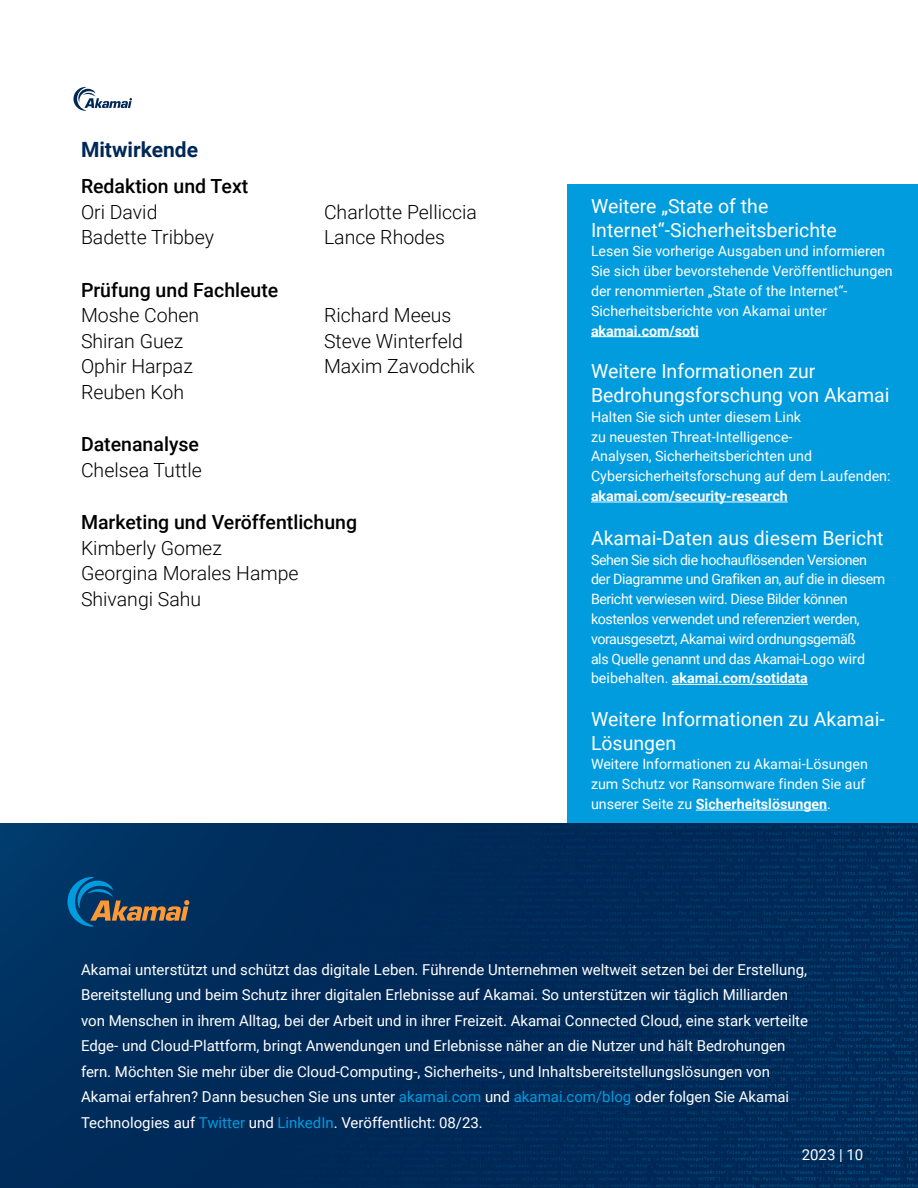
<style>
.page{position:relative;width:918px;height:1188px;background:#fff}
.page>*{position:absolute;margin:0;border:0;box-sizing:border-box;transform-origin:0 0}
.Headline_Credits{font:700 21px "Roboto";color:#002856}
.Credits_Body{font:300 19.5px/25.5px "Roboto";color:#000}
.t1{font:19.5px/24px "Roboto";color:#fff}
.Credits_Header{font:500 19.5px "Roboto";color:#000}
.t2{font:15px/25.5px "Roboto";color:#fff}
.t3{font:14.25px/19.8px "Roboto";color:#fff}
.t4{font:14.25px/19.8px "Roboto";letter-spacing:-.03em;color:#fff}
.s1{font-weight:700}
.s2{color:#009cde}
</style>
<div class="page">
<div style="left:567px;top:184px;width:351px;height:647px;background:#009cde"></div>
<img style="left:0;top:824px;width:918px;height:364px">
<svg style="left:74px;top:87px;width:58px;height:24px"></svg>
<hr style="left:591px;top:336px;width:108px;height:1px;background:#fff">
<hr style="left:591px;top:502px;width:197px;height:1px;background:#fff">
<hr style="left:672px;top:684px;width:136px;height:1px;background:#fff">
<hr style="left:696px;top:810px;width:131px;height:1px;background:#fff">
<svg style="left:68px;top:877px;width:121px;height:50px;background:#2a4d66"></svg>
<p class="Headline_Credits" style="left:81px;top:135px;width:119px">Mitwirkende</p>
<p class="Credits_Header" style="left:81px;top:172px;width:169px">Redaktion und Text</p>
<p class="Credits_Body" style="left:81px;top:198px;width:78px">Ori David</p>
<p class="Credits_Body" style="left:324px;top:198px;width:154px">Charlotte Pelliccia</p>
<p class="Credits_Body" style="left:81px;top:224px;width:134px">Badette Tribbey</p>
<p class="Credits_Body" style="left:324px;top:224px;width:123px">Lance Rhodes</p>
<p class="Credits_Header" style="left:81px;top:276px;width:199px">Prüfung und Fachleute</p>
<p class="Credits_Body" style="left:81px;top:302px;width:120px">Moshe Cohen</p>
<p class="Credits_Body" style="left:324px;top:302px;width:129px">Richard Meeus</p>
<p class="Credits_Body" style="left:81px;top:327px;width:104px">Shiran Guez</p>
<p class="Credits_Body" style="left:324px;top:327px;width:140px">Steve Winterfeld</p>
<p class="Credits_Body" style="left:81px;top:353px;width:113px">Ophir Harpaz</p>
<p class="Credits_Body" style="left:324px;top:353px;width:152px">Maxim Zavodchik</p>
<p class="Credits_Body" style="left:81px;top:378px;width:105px">Reuben Koh</p>
<p class="Credits_Header" style="left:81px;top:430px;width:120px">Datenanalyse</p>
<p class="Credits_Body" style="left:81px;top:456px;width:122px">Chelsea Tuttle</p>
<p class="Credits_Header" style="left:81px;top:508px;width:278px">Marketing und Veröffentlichung</p>
<p class="Credits_Body" style="left:81px;top:534px;width:219px">Kimberly Gomez<br>Georgina Morales Hampe<br>Shivangi Sahu</p>
<p class="t1" style="left:591px;top:193px;width:179px">Weitere „State of the</p>
<p class="t1" style="left:591px;top:217px;width:247px">Internet“-Sicherheitsberichte</p>
<p class="t3" style="left:591px;top:241px;width:303px">Lesen Sie vorherige Ausgaben und informieren Sie sich über bevorstehende Veröffentlichungen der renommierten „State of the Internet“- Sicherheitsberichte von Akamai unter <span class="s1">akamai.com/soti</span></p>
<p class="t1" style="left:591px;top:358px;width:300px">Weitere Informationen zur<br>Bedrohungsforschung von Akamai</p>
<p class="t3" style="left:591px;top:406px;width:301px">Halten Sie sich unter diesem Link<br>zu neuesten Threat-Intelligence-<br>Analysen, Sicherheitsberichten und Cybersicherheitsforschung auf dem Laufenden: <span class="s1">akamai.com/security-research</span></p>
<p class="t1" style="left:591px;top:525px;width:294px">Akamai-Daten aus diesem Bericht</p>
<p class="t4" style="left:591px;top:549px;width:296px">Sehen Sie sich die hochauflösenden Versionen der Diagramme und Grafiken an, auf die in diesem Bericht verwiesen wird. Diese Bilder können kostenlos verwendet und referenziert werden, vorausgesetzt, Akamai wird ordnungsgemäß<br>als Quelle genannt und das Akamai-Logo wird beibehalten. <span class="s1">akamai.com/sotidata</span></p>
<p class="t1" style="left:591px;top:706px;width:295px">Weitere Informationen zu Akamai-<br>Lösungen</p>
<p class="t3" style="left:591px;top:754px;width:278px">Weitere Informationen zu Akamai-Lösungen zum Schutz vor Ransomware finden Sie auf unserer Seite zu <span class="s1">Sicherheitslösungen</span>.</p>
<p class="t2" style="left:81px;top:956px;width:729px">Akamai unterstützt und schützt das digitale Leben. Führende Unternehmen weltweit setzen bei der Erstellung, Bereitstellung und beim Schutz ihrer digitalen Erlebnisse auf Akamai. So unterstützen wir täglich Milliarden von Menschen in ihrem Alltag, bei der Arbeit und in ihrer Freizeit. Akamai Connected Cloud, eine stark verteilte Edge- und Cloud-Plattform, bringt Anwendungen und Erlebnisse näher an die Nutzer und hält Bedrohungen fern. Möchten Sie mehr über die Cloud-Computing-, Sicherheits-, und Inhaltsbereitstellungslösungen von Akamai erfahren? Dann besuchen Sie uns unter <span class="s2">akamai.com</span> und <span class="s2">akamai.com/blog</span> oder folgen Sie Akamai Technologies auf <span class="s2">Twitter</span> und <span class="s2">LinkedIn</span>. Veröffentlicht: 08/23.</p>
<p class="t2" style="left:802px;top:1142px;width:63px">2023 | 10</p>
</div>
